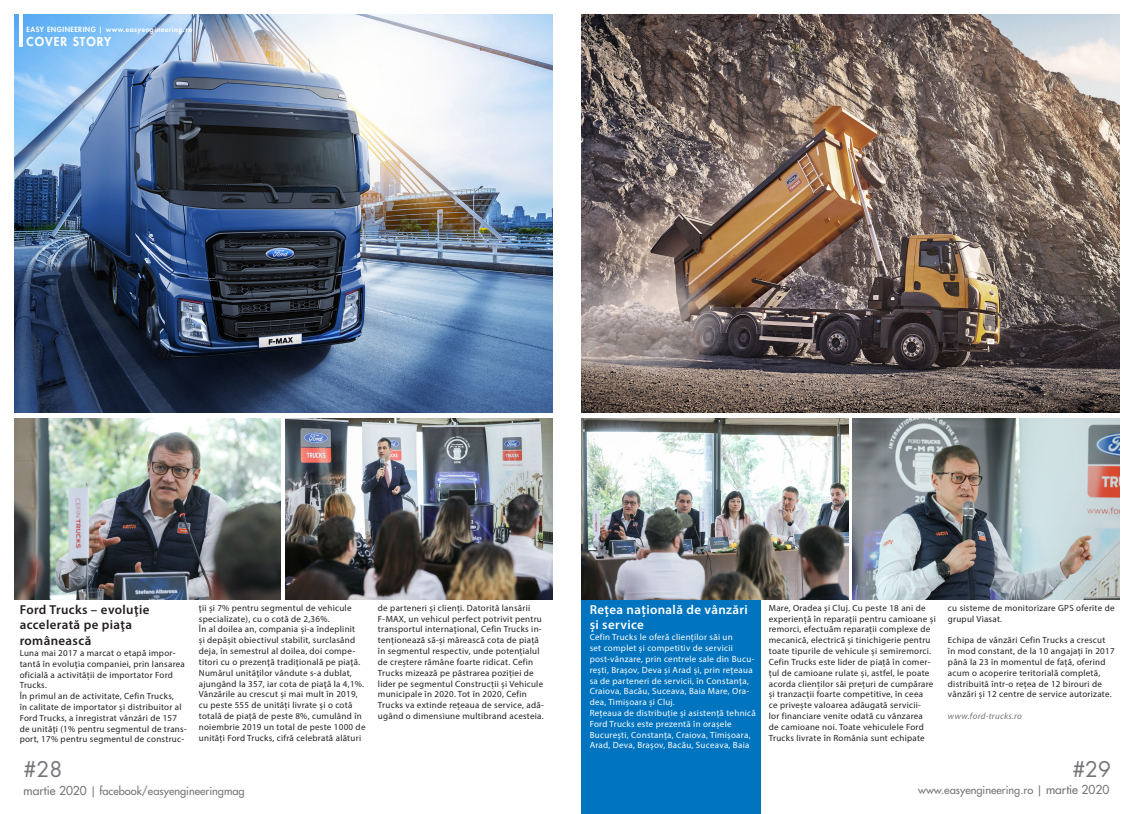
<style>
.page{position:relative;width:1134px;height:814px;background:#fff}
.page>*{position:absolute;margin:0;border:0;box-sizing:border-box;transform-origin:0 0}
.t1{font:21px "Futura Std";color:#757679}
.t2{font:600 13px "Myriad Pro";letter-spacing:.03em;color:#231f20}
.t3{font:600 13px/15.6px "Myriad Pro";letter-spacing:.03em;color:#fff}
.t4{font:800 12px "Futura Std";letter-spacing:.08em;color:#fff}
.t5{font:500 11px "Futura Std";color:#757679}
.t6{font:9px/10.8px "Myriad Pro";letter-spacing:.03em;color:#231f20}
.t7{font:9px/10.8px "Myriad Pro";letter-spacing:.03em;color:#fff}
.t8{font:italic 9px "Myriad Pro";letter-spacing:.03em;color:#757679}
.t9{font:800 7px "Futura Std";letter-spacing:.07em;color:#fff}
.s1{font-size:12px}
</style>
<div class="page">
<div style="left:581px;top:593px;width:179px;height:221px;background:#0074be"></div>
<img style="left:14px;top:14px;width:539px;height:398px">
<hr style="left:19px;top:0;width:4px;height:46px;background:#fff">
<img style="left:286px;top:418px;width:267px;height:181px">
<img style="left:853px;top:418px;width:267px;height:181px">
<img style="left:581px;top:418px;width:267px;height:181px">
<img style="left:14px;top:418px;width:267px;height:181px">
<img style="left:581px;top:14px;width:539px;height:398px">
<p class="t9" style="left:27px;top:25px;width:167px">EASY ENGINEERING | www.easyengineering.ro</p>
<p class="t4" style="left:27px;top:34px;width:86px">COVER STORY</p>
<p class="t2" style="left:20px;top:601px;width:131px">Ford Trucks – evoluţie</p>
<p class="t2" style="left:20px;top:616px;width:114px">accelerată pe piaţa</p>
<p class="t2" style="left:20px;top:632px;width:73px">românească</p>
<p class="t6" style="left:20px;top:647px;width:167px">Luna mai 2017 a marcat o etapă impor&shy;tantă în evoluţia companiei, prin lansarea oficială a activității de importator Ford<br>Trucks.</p>
<p class="t6" style="left:20px;top:690px;width:169px">În primul an de activitate, Cefin Trucks,<br>în calitate de importator și distribuitor al Ford Trucks, a înregistrat vânzări de 157 de unităţi (1% pentru segmentul de trans&shy;port, 17% pentru segmentul de construc-</p>
<p class="t6" style="left:199px;top:602px;width:154px">ţii și 7% pentru segmentul de vehicule specializate), cu o cotă de 2,36%.</p>
<p class="t6" style="left:199px;top:624px;width:167px">În al doilea an, compania și-a îndeplinit<br>și depășit obiectivul stabilit, surclasând deja, în semestrul al doilea, doi compe&shy;titori cu o prezenţă tradiţională pe piaţă.<br>Numărul unităţilor vândute s-a dublat, ajungând la 357, iar cota de piaţă la 4,1%.</p>
<p class="t6" style="left:199px;top:688px;width:168px">Vânzările au crescut și mai mult în 2019, cu peste 555 de unități livrate și o cotă totală de piață de peste 8%, cumulând în noiembrie 2019 un total de peste 1000 de unități Ford Trucks, cifră celebrată alături</p>
<p class="t6" style="left:378px;top:602px;width:167px">de parteneri și clienți. Datorită lansării F-MAX, un vehicul perfect potrivit pentru transportul internațional, Cefin Trucks in&shy;tenționează să-și mărească cota de piață în segmentul respectiv, unde potențialul de creștere rămâne foarte ridicat. Cefin Trucks mizează pe păstrarea poziției de lider pe segmentul Construcții și Vehicule municipale în 2020. Tot în 2020, Cefin Trucks va extinde rețeaua de service, adă&shy;ugând o dimensiune multibrand acesteia.</p>
<p class="t3" style="left:590px;top:601px;width:160px">Rețea națională de vânzări și service</p>
<p class="t7" style="left:590px;top:631px;width:166px">Cefin Trucks le oferă clienților săi un<br>set complet și competitiv de servicii post-vânzare, prin centrele sale din Bucu&shy;rești, Brașov, Deva și Arad și, prin rețeaua sa de parteneri de servicii, în Constanța, Craiova, Bacău, Suceava, Baia Mare, Ora&shy;dea, Timișoara și Cluj.</p>
<p class="t7" style="left:590px;top:707px;width:168px">Rețeaua de distribuție și asistență tehnică Ford Trucks este prezentă în orașele București, Constanța, Craiova, Timișoara, Arad, Deva, Brașov, Bacău, Suceava, Baia</p>
<p class="t6" style="left:769px;top:602px;width:168px">Mare, Oradea și Cluj. Cu peste 18 ani de experiență în reparații pentru camioane și remorci, efectuăm reparații complexe de mecanică, electrică și tinichigerie pentru toate tipurile de vehicule și semiremorci.</p>
<p class="t6" style="left:769px;top:656px;width:166px">Cefin Trucks este lider de piață în comer&shy;țul de camioane rulate și, astfel, le poate acorda clienților săi prețuri de cumpărare și tranzacții foarte competitive, în ceea ce privește valoarea adăugată servicii&shy;lor financiare venite odată cu vânzarea de camioane noi. Toate vehiculele Ford Trucks livrate în România sunt echipate</p>
<p class="t6" style="left:948px;top:602px;width:168px">cu sisteme de monitorizare GPS oferite de grupul Viasat.</p>
<p class="t6" style="left:948px;top:634px;width:168px">Echipa de vânzări Cefin Trucks a crescut în mod constant, de la 10 angajați în 2017 până la 23 în momentul de față, oferind acum o acoperire teritorială completă, distribuită într-o rețea de 12 birouri de vânzări și 12 centre de service autorizate.</p>
<p class="t8" style="left:948px;top:710px;width:76px">www.ford-trucks.ro</p>
<p class="t1" style="left:24px;top:755px;width:40px">#28</p>
<p class="t1" style="left:1072px;top:755px;width:40px">#29</p>
<p class="t5" style="left:24px;top:783px;width:223px"><span class="s1">martie 2020</span> | facebook/easyengineeringmag</p>
<p class="t5" style="left:918px;top:783px;width:193px">www.easyengineering.ro | <span class="s1">martie 2020</span></p>
</div>
